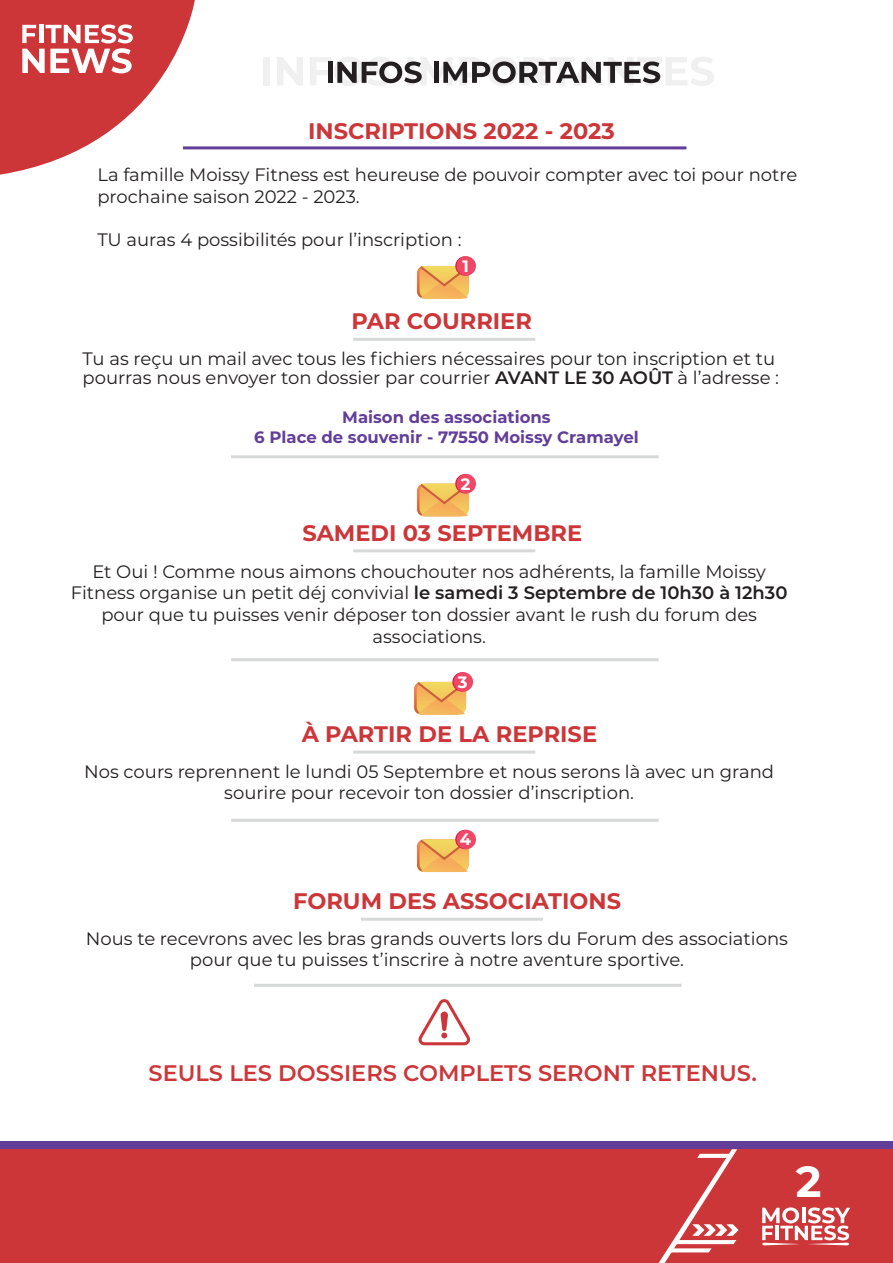
<style>
.page{position:relative;width:893px;height:1263px;background:#fff}
.page>*{position:absolute;margin:0;border:0;box-sizing:border-box;transform-origin:0 0}
.t1{font:700 43.5px "Montserrat";color:#fff}
.t2{font:700 22.5px "Montserrat";color:#cd3639}
.t3{font:600 22.5px "Montserrat";color:#cd3639}
.t4{font:18px/21.6px "Montserrat";color:#231f20;text-align:center}
.t5{font:700 16.5px/19.8px "Montserrat";color:#623e99;text-align:center}
.t6{font:700 16.5px "Montserrat";color:#fff}
.s1{font-weight:600}
</style>
<div class="page">
<hr style="left:353px;top:338px;width:182px;height:3px;background:#d7d9d8">
<hr style="left:231px;top:455px;width:428px;height:3px;background:#d7d9d8">
<hr style="left:353px;top:549px;width:182px;height:3px;background:#d7d9d8">
<hr style="left:231px;top:658px;width:428px;height:3px;background:#d7d9d8">
<hr style="left:231px;top:819px;width:428px;height:3px;background:#d7d9d8">
<hr style="left:254px;top:984px;width:428px;height:3px;background:#d7d9d8">
<div style="left:264px;top:57px;width:6px;height:29px;background:#f0f0f0"></div>
<svg style="left:277px;top:57px;width:26px;height:28px"></svg>
<hr style="left:183px;top:146px;width:503px;height:3px;background:#623e99">
<svg style="left:310px;top:57px;width:404px;height:29px"></svg>
<svg style="left:418px;top:999px;width:52px;height:46px"></svg>
<svg style="left:417px;top:266px;width:53px;height:32px"></svg>
<svg style="left:455px;top:256px;width:20px;height:20px"></svg>
<div style="left:457px;top:256px;width:19px;height:20px;background:#ef4866;border-radius:50%"></div>
<svg style="left:417px;top:483px;width:54px;height:33px"></svg>
<svg style="left:455px;top:474px;width:20px;height:19px"></svg>
<div style="left:457px;top:474px;width:19px;height:19px;background:#ef4866;border-radius:50%"></div>
<hr style="left:361px;top:918px;width:182px;height:3px;background:#d7d9d8">
<svg style="left:414px;top:681px;width:53px;height:33px"></svg>
<svg style="left:452px;top:672px;width:20px;height:20px"></svg>
<div style="left:454px;top:672px;width:19px;height:20px;background:#ef4866;border-radius:50%"></div>
<hr style="left:353px;top:751px;width:182px;height:3px;background:#d7d9d8">
<svg style="left:417px;top:839px;width:54px;height:33px"></svg>
<svg style="left:455px;top:830px;width:20px;height:19px"></svg>
<div style="left:457px;top:830px;width:19px;height:19px;background:#ef4866;border-radius:50%"></div>
<div style="left:0;top:1141px;width:893px;height:22px;background:#623e99"></div>
<div style="left:0;top:1149px;width:893px;height:114px;background:#cd3639"></div>
<svg style="left:659px;top:1149px;width:80px;height:114px"></svg>
<svg style="left:762px;top:1207px;width:88px;height:38px"></svg>
<svg style="left:0;top:0;width:195px;height:175px"></svg>
<p class="t2" style="left:308px;top:115px;width:308px">INSCRIPTIONS 2022 - 2023</p>
<p class="t4" style="left:97px;top:163px;width:701px;text-align:left">La famille Moissy Fitness est heureuse de pouvoir compter avec toi pour notre prochaine saison 2022 - 2023.</p>
<p class="t4" style="left:97px;top:228px;width:366px">TU auras 4 possibilités pour l’inscription :</p>
<p class="t6" style="left:462px;top:254px;width:8px">1</p>
<p class="t2" style="left:351px;top:305px;width:182px">PAR COURRIER</p>
<p class="t4" style="left:83px;top:348px;width:698px;line-height:19.5px;text-align:left">Tu as reçu un mail avec tous les fichiers nécessaires pour ton inscription et tu pourras nous envoyer ton dossier par courrier <span class="s1">AVANT LE 30 AOÛT</span> à l’adresse :</p>
<p class="t5" style="left:254px;top:407px;width:386px">Maison des associations<br>6 Place de souvenir - 77550 Moissy Cramayel</p>
<p class="t6" style="left:461px;top:472px;width:11px">2</p>
<p class="t2" style="left:302px;top:517px;width:281px">SAMEDI 03 SEPTEMBRE</p>
<p class="t4" style="left:71px;top:560px;width:718px">Et Oui ! Comme nous aimons chouchouter nos adhérents, la famille Moissy Fitness organise un petit déj convivial <span class="s1">le samedi 3 Septembre de 10h30 à 12h30 </span>pour que tu puisses venir déposer ton dossier avant le rush du forum des associations.</p>
<p class="t6" style="left:458px;top:670px;width:11px">3</p>
<p class="t2" style="left:302px;top:718px;width:297px">À PARTIR DE LA REPRISE</p>
<p class="t4" style="left:84px;top:760px;width:691px">Nos cours reprennent le lundi 05 Septembre et nous serons là avec un grand sourire pour recevoir ton dossier d’inscription.</p>
<p class="t6" style="left:460px;top:828px;width:13px">4</p>
<p class="t2" style="left:293px;top:885px;width:329px">FORUM DES ASSOCIATIONS</p>
<p class="t4" style="left:86px;top:927px;width:704px">Nous te recevrons avec les bras grands ouverts lors du Forum des associations pour que tu puisses t’inscrire à notre aventure sportive.</p>
<p class="t3" style="left:149px;top:1057px;width:610px">SEULS LES DOSSIERS COMPLETS SERONT RETENUS.</p>
<h1 class="t1" style="left:796px;top:1150px;width:27px">2</h1>
</div>
